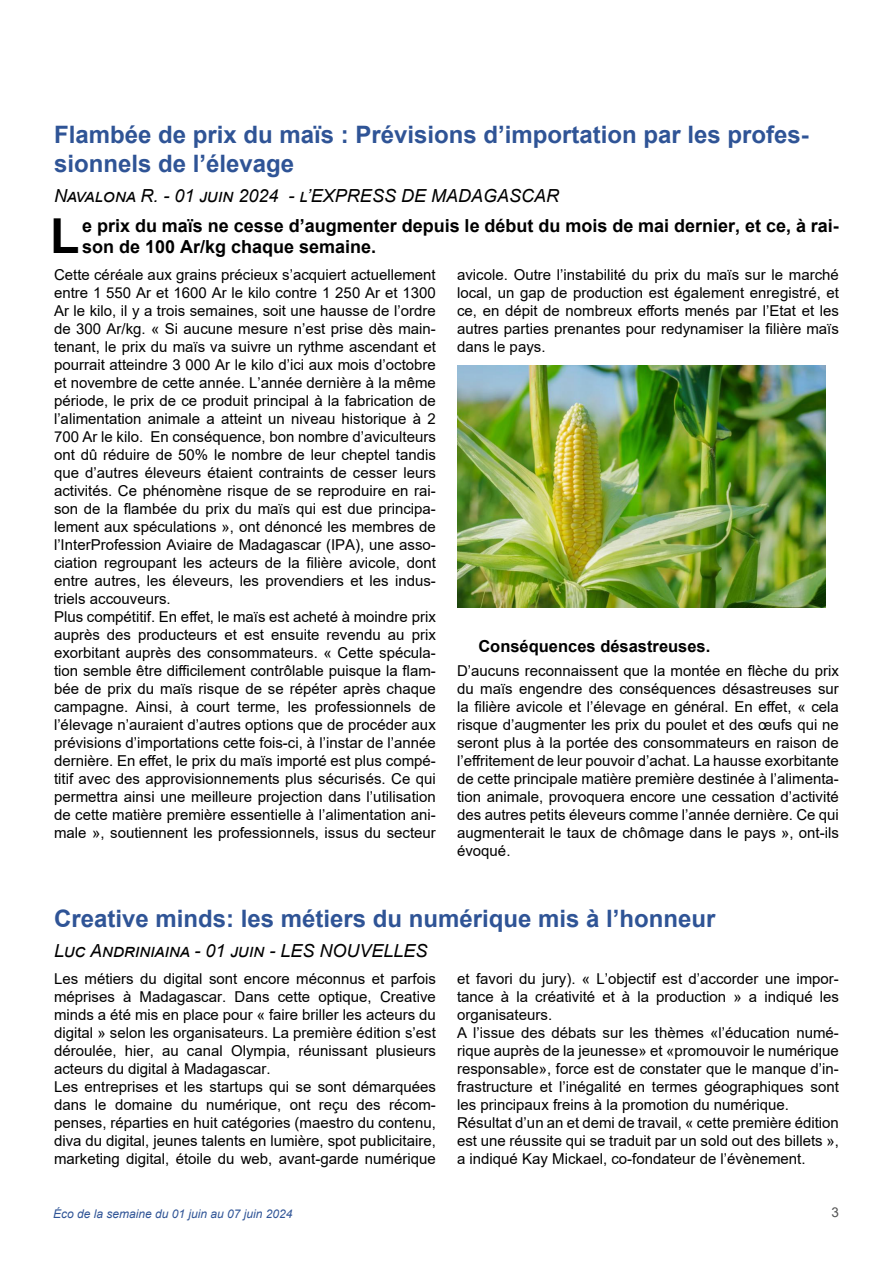
<style>
.page{position:relative;width:893px;height:1263px;background:#fff}
.page>*{position:absolute;margin:0;border:0;box-sizing:border-box;transform-origin:0 0}
.chapeau{font:700 48.15px "Arial";color:#000}
.titre{font:700 24px/28.8px "Arial";color:#2f5496}
.chapeau-2{font:700 18px/21.6px "Arial";color:#000}
.auteur{font:italic 18px "Arial";color:#000}
.intertitre{font:700 16.5px "Arial";color:#000}
.texte{font:15px/18px "Arial";color:#000;text-align:justify}
.t1{font:13.5px "Arial";color:#525252}
.t2{font:italic 12px "Arial";color:#2f5496}
</style>
<div class="page">
<img style="left:457px;top:366px;width:369px;height:241px">
<p class="titre" style="left:54px;top:120px;width:756px">Flambée de prix du maïs : Prévisions d’importation par les profes&shy;sionnels de l’élevage</p>
<p class="auteur" style="left:54px;top:184px;width:507px">Navalona R. - 01 juin 2024 - l’EXPRESS DE MADAGASCAR</p>
<p class="chapeau" style="left:50px;top:203px;width:31px">L</p>
<p class="chapeau-2" style="left:82px;top:215px;width:758px">e prix du maïs ne cesse d’augmenter depuis le début du mois de mai dernier, et ce, à rai&shy;son de 100 Ar/kg chaque semaine.</p>
<p class="texte" style="left:54px;top:266px;width:383px">Cette céréale aux grains précieux s’acquiert actuellement entre 1 550 Ar et 1600 Ar le kilo contre 1 250 Ar et 1300<br>Ar le kilo, il y a trois semaines, soit une hausse de l’ordre de 300 Ar/kg. « Si aucune mesure n’est prise dès main&shy;tenant, le prix du maïs va suivre un rythme ascendant et pourrait atteindre 3 000 Ar le kilo d’ici aux mois d’octobre et novembre de cette année. L’année dernière à la même période, le prix de ce produit principal à la fabrication de l’alimentation animale a atteint un niveau historique à 2<br>700 Ar le kilo. En conséquence, bon nombre d’aviculteurs ont dû réduire de 50% le nombre de leur cheptel tandis que d’autres éleveurs étaient contraints de cesser leurs activités. Ce phénomène risque de se reproduire en rai&shy;son de la flambée du prix du maïs qui est due principa&shy;lement aux spéculations », ont dénoncé les membres de l’InterProfession Aviaire de Madagascar (IPA), une asso&shy;ciation regroupant les acteurs de la filière avicole, dont entre autres, les éleveurs, les provendiers et les indus&shy;triels accouveurs.</p>
<p class="texte" style="left:54px;top:608px;width:383px">Plus compétitif. En effet, le maïs est acheté à moindre prix auprès des producteurs et est ensuite revendu au prix exorbitant auprès des consommateurs. « Cette spécula&shy;tion semble être difficilement contrôlable puisque la flam&shy;bée de prix du maïs risque de se répéter après chaque campagne. Ainsi, à court terme, les professionnels de l’élevage n’auraient d’autres options que de procéder aux prévisions d’importations cette fois-ci, à l’instar de l’année dernière. En effet, le prix du maïs importé est plus compé&shy;titif avec des approvisionnements plus sécurisés. Ce qui permettra ainsi une meilleure projection dans l’utilisation de cette matière première essentielle à l’alimentation ani&shy;male », soutiennent les professionnels, issus du secteur</p>
<p class="texte" style="left:457px;top:266px;width:383px">avicole. Outre l’instabilité du prix du maïs sur le marché local, un gap de production est également enregistré, et ce, en dépit de nombreux efforts menés par l’Etat et les autres parties prenantes pour redynamiser la filière maïs dans le pays.</p>
<p class="intertitre" style="left:478px;top:635px;width:234px">Conséquences désastreuses.</p>
<p class="texte" style="left:457px;top:661px;width:383px">D’aucuns reconnaissent que la montée en flèche du prix du maïs engendre des conséquences désastreuses sur la filière avicole et l’élevage en général. En effet, « cela risque d’augmenter les prix du poulet et des œufs qui ne seront plus à la portée des consommateurs en raison de l’effritement de leur pouvoir d’achat. La hausse exorbitante de cette principale matière première destinée à l’alimenta&shy;tion animale, provoquera encore une cessation d’activité des autres petits éleveurs comme l’année dernière. Ce qui augmenterait le taux de chômage dans le pays », ont-ils évoqué.</p>
<p class="titre" style="left:54px;top:904px;width:663px">Creative minds: les métiers du numérique mis à l’honneur</p>
<p class="auteur" style="left:54px;top:939px;width:375px">Luc Andriniaina - 01 juin - LES NOUVELLES</p>
<p class="texte" style="left:54px;top:969px;width:383px">Les métiers du digital sont encore méconnus et parfois méprises à Madagascar. Dans cette optique, Creative minds a été mis en place pour « faire briller les acteurs du digital » selon les organisateurs. La première édition s’est déroulée, hier, au canal Olympia, réunissant plusieurs acteurs du digital à Madagascar.</p>
<p class="texte" style="left:54px;top:1077px;width:383px">Les entreprises et les startups qui se sont démarquées dans le domaine du numérique, ont reçu des récom&shy;penses, réparties en huit catégories (maestro du contenu, diva du digital, jeunes talents en lumière, spot publicitaire, marketing digital, étoile du web, avant-garde numérique</p>
<p class="texte" style="left:457px;top:969px;width:383px">et favori du jury). « L’objectif est d’accorder une impor&shy;tance à la créativité et à la production » a indiqué les organisateurs.</p>
<p class="texte" style="left:457px;top:1023px;width:383px">A l’issue des débats sur les thèmes «l’éducation numé&shy;rique auprès de la jeunesse» et «promouvoir le numérique responsable», force est de constater que le manque d’in&shy;frastructure et l’inégalité en termes géographiques sont les principaux freins à la promotion du numérique.</p>
<p class="texte" style="left:457px;top:1113px;width:383px">Résultat d’un an et demi de travail, « cette première édition est une réussite qui se traduit par un sold out des billets », a indiqué Kay Mickael, co-fondateur de l’évènement.</p>
<p class="t2" style="left:53px;top:1205px;width:241px">Éco de la semaine du 01 juin au 07 juin 2024</p>
<p class="t1" style="left:831px;top:1203px;width:9px">3</p>
</div>
